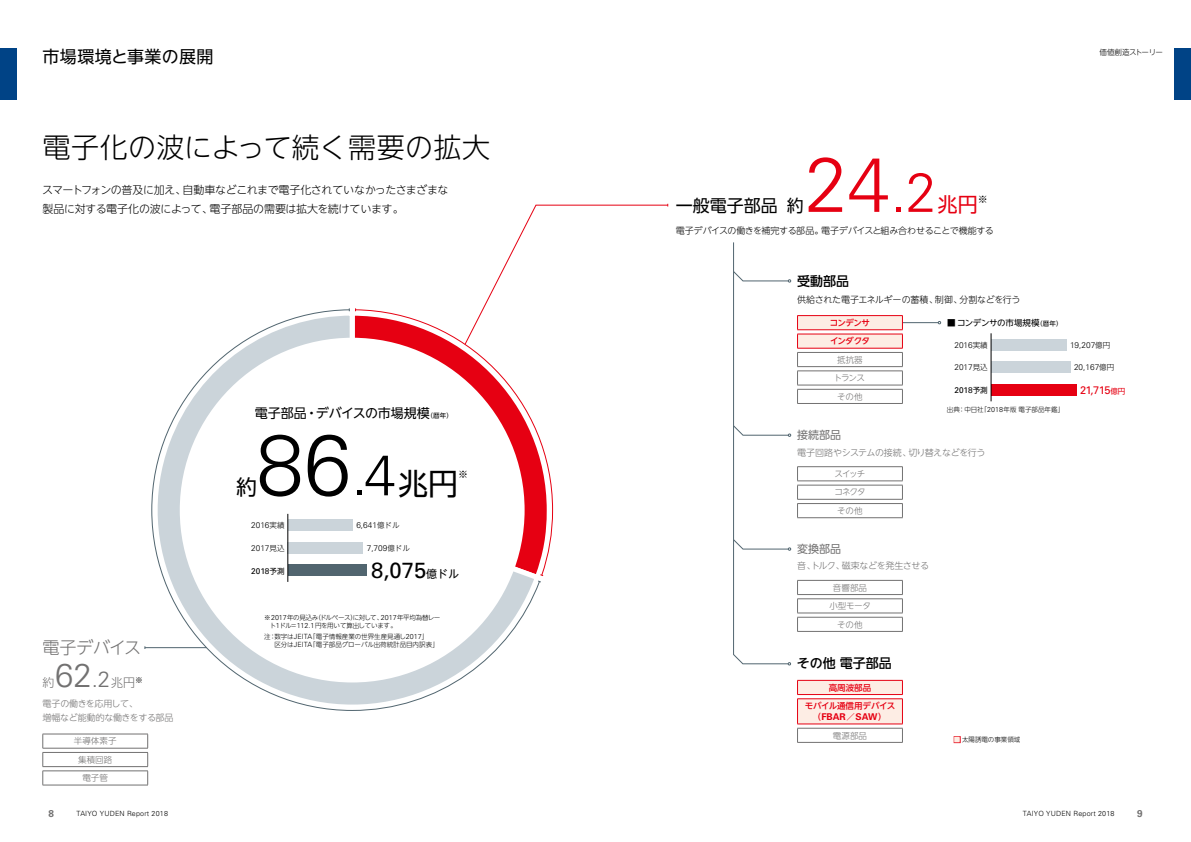
<style>
.page{position:relative;width:1191px;height:842px;background:#fff}
.page>*{position:absolute;margin:0;border:0;box-sizing:border-box;transform-origin:0 0}
.t1{font:300 85.8px "Univers";color:#000}
.t2{font:300 77px "Univers";color:#e60012}
.t3{font:300 33px "Univers";color:#727171}
.t4{font:300 28px "UD Shin Go NT Pro";letter-spacing:.01em;color:#000}
.t5{font:22px "Univers";color:#000}
.t6{font:21px "UD Shin Go NT Pro";color:#000}
.t7{font:20px "UD Shin Go NT Pro";color:#e60012}
.t8{font:17px "UD Shin Go NT Pro";letter-spacing:.025em;color:#000}
.t9{font:17px "UD Shin Go NT Pro";letter-spacing:.005em;color:#000}
.t10{font:300 17px "UD Shin Go NT Pro";letter-spacing:-.025em;color:#727171}
.t11{font:13px "UD Shin Go NT Pro";color:#000}
.t12{font:500 13px "UD Shin Go NT Pro";color:#000}
.t13{font:300 12px "UD Shin Go NT Pro";color:#727171}
.t14{font:300 11px/19px "UD Shin Go NT Pro";letter-spacing:-.035em;color:#000}
.t15{font:11px "UD Shin Go NT Pro";color:#727171}
.t16{font:11px "Univers";color:#e60012}
.t17{font:10px "UD Shin Go NT Pro";color:#000}
.t18{font:700 9.9px "Univers";color:#727171}
.t19{font:700 9.4px "Univers";color:#e60012}
.t20{font:300 9px/14px "UD Shin Go NT Pro";letter-spacing:-.035em;color:#727171}
.t21{font:300 9px "UD Shin Go NT Pro";letter-spacing:-.035em;color:#000}
.t22{font:300 8.5px/18.4px "UD Shin Go NT Pro";color:#727171;text-align:center}
.t23{font:500 8.5px/18.4px "UD Shin Go NT Pro";letter-spacing:-.005em;color:#e60012;text-align:center}
.t24{font:8.5px "UD Shin Go NT Pro";letter-spacing:-.04em;color:#000}
.t25{font:300 8.5px/18.4px "UD Shin Go NT Pro";letter-spacing:-.105em;color:#727171;text-align:center}
.t26{font:500 8.5px/18.4px "UD Shin Go NT Pro";letter-spacing:-.06em;color:#e60012}
.t27{font:300 8.2px "Univers";color:#000}
.t28{font:8.2px "Univers";color:#000}
.t29{font:300 7.5px "UD Shin Go NT Pro";letter-spacing:-.05em;color:#000}
.t30{font:300 7.2px "Univers";letter-spacing:.025em;color:#000}
.t31{font:300 6.5px/8px "UD Shin Go NT Pro";letter-spacing:-.015em;color:#000}
.t32{font:300 6.5px/8px "UD Shin Go NT Pro";letter-spacing:-.05em;color:#000}
.s1{font-size:6.5px}
.s2{font-size:57.2px}
.s3{font-family:"UD Shin Go NT Pro";font-weight:400;font-size:29.9px}
.s4{font-size:22px}
.s5{font-family:"UD Shin Go NT Pro";font-size:12px}
.s6{font-family:"UD Shin Go NT Pro";font-size:7.8px;color:#000}
.s7{font-family:"UD Shin Go NT Pro";font-size:7.5px}
.s8{font-family:"UD Shin Go NT Pro";font-size:11px}
.s9{font-family:"Univers";font-size:7.2px}
.s10{font-size:55px}
.s11{font-family:"UD Shin Go NT Pro";font-weight:500;font-size:8.5px}
.s12{font-weight:400;color:#fdede4}
</style>
<div class="page">
<div style="left:0;top:48px;width:17px;height:51px;background:#004386"></div>
<div style="left:1174px;top:48px;width:17px;height:51px;background:#004386"></div>
<hr style="left:797px;top:466px;width:105px;height:1px;background:#727171">
<hr style="left:797px;top:481px;width:105px;height:1px;background:#727171">
<hr style="left:797px;top:485px;width:105px;height:1px;background:#727171">
<hr style="left:797px;top:499px;width:105px;height:1px;background:#727171">
<hr style="left:797px;top:503px;width:105px;height:1px;background:#727171">
<svg style="left:797px;top:467px;width:1px;height:50px"></svg>
<svg style="left:902px;top:467px;width:1px;height:50px"></svg>
<hr style="left:797px;top:517px;width:105px;height:1px;background:#727171">
<hr style="left:797px;top:580px;width:105px;height:1px;background:#727171">
<hr style="left:797px;top:594px;width:105px;height:1px;background:#727171">
<hr style="left:797px;top:598px;width:105px;height:1px;background:#727171">
<hr style="left:797px;top:613px;width:105px;height:1px;background:#727171">
<hr style="left:797px;top:617px;width:105px;height:1px;background:#727171">
<svg style="left:797px;top:581px;width:1px;height:50px"></svg>
<svg style="left:902px;top:581px;width:1px;height:50px"></svg>
<hr style="left:797px;top:631px;width:105px;height:1px;background:#727171">
<hr style="left:43px;top:734px;width:105px;height:1px;background:#727171">
<hr style="left:43px;top:748px;width:105px;height:1px;background:#727171">
<hr style="left:43px;top:752px;width:105px;height:1px;background:#727171">
<hr style="left:43px;top:766px;width:105px;height:1px;background:#727171">
<hr style="left:43px;top:771px;width:105px;height:1px;background:#727171">
<svg style="left:43px;top:734px;width:1px;height:51px"></svg>
<svg style="left:147px;top:734px;width:1px;height:51px"></svg>
<hr style="left:43px;top:785px;width:105px;height:1px;background:#727171">
<hr style="left:797px;top:742px;width:105px;height:1px;background:#727171">
<svg style="left:797px;top:680px;width:106px;height:62px"></svg>
<hr style="left:797px;top:724px;width:105px;height:1px;background:#e60012">
<div style="left:953px;top:736px;width:7px;height:7px;border:1px solid #e60012"></div>
<hr style="left:145px;top:647px;width:62px;height:1px;background:#51656f">
<svg style="left:482px;top:204px;width:186px;height:105px"></svg>
<hr style="left:902px;top:322px;width:36px;height:1px;background:#51656f">
<svg style="left:733px;top:242px;width:58px;height:423px"></svg>
<div style="left:991px;top:384px;width:85px;height:11px;background:#e60012"></div>
<div style="left:991px;top:362px;width:79px;height:11px;background:#cbd4da"></div>
<div style="left:991px;top:339px;width:75px;height:11px;background:#cbd4da"></div>
<hr style="left:991px;top:333px;width:1px;height:68px;background:#000">
<hr style="left:797px;top:403px;width:105px;height:1px;background:#727171">
<hr style="left:797px;top:315px;width:105px;height:1px;background:#e60012">
<svg style="left:797px;top:316px;width:106px;height:87px"></svg>
<hr style="left:797px;top:348px;width:105px;height:1px;background:#e60012">
<svg style="left:151px;top:309px;width:389px;height:402px"></svg>
<svg style="left:355px;top:309px;width:198px;height:267px"></svg>
<svg style="left:537px;top:574px;width:7px;height:9px"></svg>
<svg style="left:349px;top:308px;width:7px;height:3px"></svg>
<h3 class="t8" style="left:43px;top:43px;width:172px">市場環境と事業の展開</h3>
<p class="t29" style="left:1099px;top:46px;width:65px">価値創造ストーリー</p>
<h3 class="t4" style="left:43px;top:125px;width:449px">電子化の波によって続く需要の拡大</h3>
<h3 class="t14" style="left:42px;top:180px;width:408px">スマートフォンの普及に加え、自動車などこれまで電子化されていなかったさまざまな製品に対する電子化の波によって、電子部品の需要は拡大を続けています。</h3>
<h3 class="t11" style="left:255px;top:403px;width:199px">電子部品・デバイスの市場規模<span class="s1">（暦年）</span></h3>
<h1 class="t1" style="left:256px;top:431px;width:204px">86<span class="s2">.4</span><span class="s3">兆円</span></h1>
<h3 class="t17" style="left:458px;top:466px;width:11px">※</h3>
<h3 class="t6" style="left:236px;top:470px;width:22px">約</h3>
<h3 class="t10" style="left:43px;top:634px;width:100px">電子デバイス</h3>
<h3 class="t13" style="left:43px;top:672px;width:13px">約</h3>
<h3 class="t3" style="left:55px;top:662px;width:89px">62<span class="s4">.2</span><span class="s5">兆円</span><span class="s6">※</span></h3>
<h3 class="t20" style="left:43px;top:697px;width:132px">電子の働きを応用して、<br>増幅など能動的な働きをする部品</h3>
<h3 class="t22" style="left:74px;top:732px;width:44px">半導体素子集積回路電子管</h3>
<p class="t27" style="left:251px;top:522px;width:35px">2016<span class="s7">実績</span></p>
<p class="t27" style="left:356px;top:522px;width:45px">6,641<span class="s7">億ドル</span></p>
<p class="t27" style="left:251px;top:545px;width:35px">2017<span class="s7">見込</span></p>
<p class="t27" style="left:367px;top:545px;width:45px">7,709<span class="s7">億ドル</span></p>
<p class="t28" style="left:251px;top:566px;width:35px">2018<span class="s7">予測</span></p>
<h3 class="t5" style="left:371px;top:557px;width:90px">8,075<span class="s8">億ドル</span></h3>
<p class="t32" style="left:270px;top:613px;width:172px;text-indent:-6px">※<span class="s9">2017</span>年の見込み（ドルベース）に対して、<span class="s9">2017</span>年平均為替レート<span class="s9">1</span>ドル＝<span class="s9">112.1</span>円を用いて算出しています。</p>
<p class="t31" style="left:274px;top:632px;width:166px;text-indent:-10px">注：数字は<span class="s9">JEITA</span>「電子情報産業の世界生産見通し<span class="s9">2017</span>」<br>区分は<span class="s9">JEITA</span>「電子部品グローバル出荷統計品目内訳表」</p>
<h2 class="t2" style="left:804px;top:154px;width:133px">24<span class="s10">.2</span></h2>
<h3 class="t7" style="left:937px;top:188px;width:41px">兆円</h3>
<h3 class="t17" style="left:977px;top:191px;width:11px">※</h3>
<h3 class="t9" style="left:676px;top:191px;width:103px">一般電子部品</h3>
<h3 class="t21" style="left:676px;top:224px;width:320px">電子デバイスの働きを補完する部品。電子デバイスと組み合わせることで機能する</h3>
<h3 class="t9" style="left:787px;top:192px;width:18px">約</h3>
<h3 class="t12" style="left:797px;top:270px;width:53px">受動部品</h3>
<h3 class="t21" style="left:797px;top:293px;width:225px">供給された電子エネルギーの蓄積、制御、分割などを行う</h3>
<h3 class="t26" style="left:829px;top:313px;width:42px">コンデンサインダクタ</h3>
<h3 class="t22" style="left:834px;top:350px;width:32px">抵抗器トランスその他</h3>
<h3 class="t24" style="left:947px;top:316px;width:117px">■ コンデンサの市場規模<span class="s1">（暦年）</span></h3>
<p class="t27" style="left:954px;top:342px;width:35px">2016<span class="s7">実績</span></p>
<p class="t27" style="left:1070px;top:342px;width:42px">19,207<span class="s7">億円</span></p>
<p class="t27" style="left:954px;top:364px;width:35px">2017<span class="s7">見込</span></p>
<p class="t27" style="left:1074px;top:364px;width:42px">20,167<span class="s7">億円</span></p>
<p class="t28" style="left:954px;top:385px;width:35px">2018<span class="s7">予測</span></p>
<h3 class="t16" style="left:1080px;top:383px;width:47px">21,715<span class="s7">億円</span></h3>
<p class="t31" style="left:947px;top:405px;width:119px">出典：中日社「<span class="s9">2018</span>年版電子部品年鑑」</p>
<h3 class="t15" style="left:797px;top:426px;width:45px">接続部品</h3>
<h3 class="t20" style="left:797px;top:445px;width:189px">電子回路やシステムの接続、切り替えなどを行う</h3>
<h3 class="t25" style="left:834px;top:464px;width:33px">スイッチコネクタその他</h3>
<h3 class="t15" style="left:797px;top:540px;width:45px">変換部品</h3>
<h3 class="t20" style="left:797px;top:558px;width:133px">音、トルク、磁束などを発生させる</h3>
<h3 class="t22" style="left:829px;top:578px;width:43px">音響部品小型モータその他</h3>
<h3 class="t12" style="left:797px;top:653px;width:96px">その他電子部品</h3>
<h3 class="t23" style="left:805px;top:678px;width:92px">高周波部品<br>モバイル通信用デバイス</h3>
<h3 class="t19" style="left:812px;top:711px;width:76px"><span class="s11">（</span>FBAR<span class="s11">／</span>SAW<span class="s11">）</span></h3>
<h3 class="t22" style="left:833px;top:726px;width:35px">電源部品</h3>
<p class="t31" style="left:954px;top:735px;width:68px"><span class="s12">■</span> 太陽誘電の事業領域</p>
<h3 class="t18" style="left:48px;top:808px;width:7px">8</h3>
<p class="t30" style="left:77px;top:811px;width:93px">TAIYO YUDEN Report 2018</p>
<p class="t30" style="left:1023px;top:811px;width:93px">TAIYO YUDEN Report 2018</p>
<h3 class="t18" style="left:1137px;top:808px;width:7px">9</h3>
</div>
